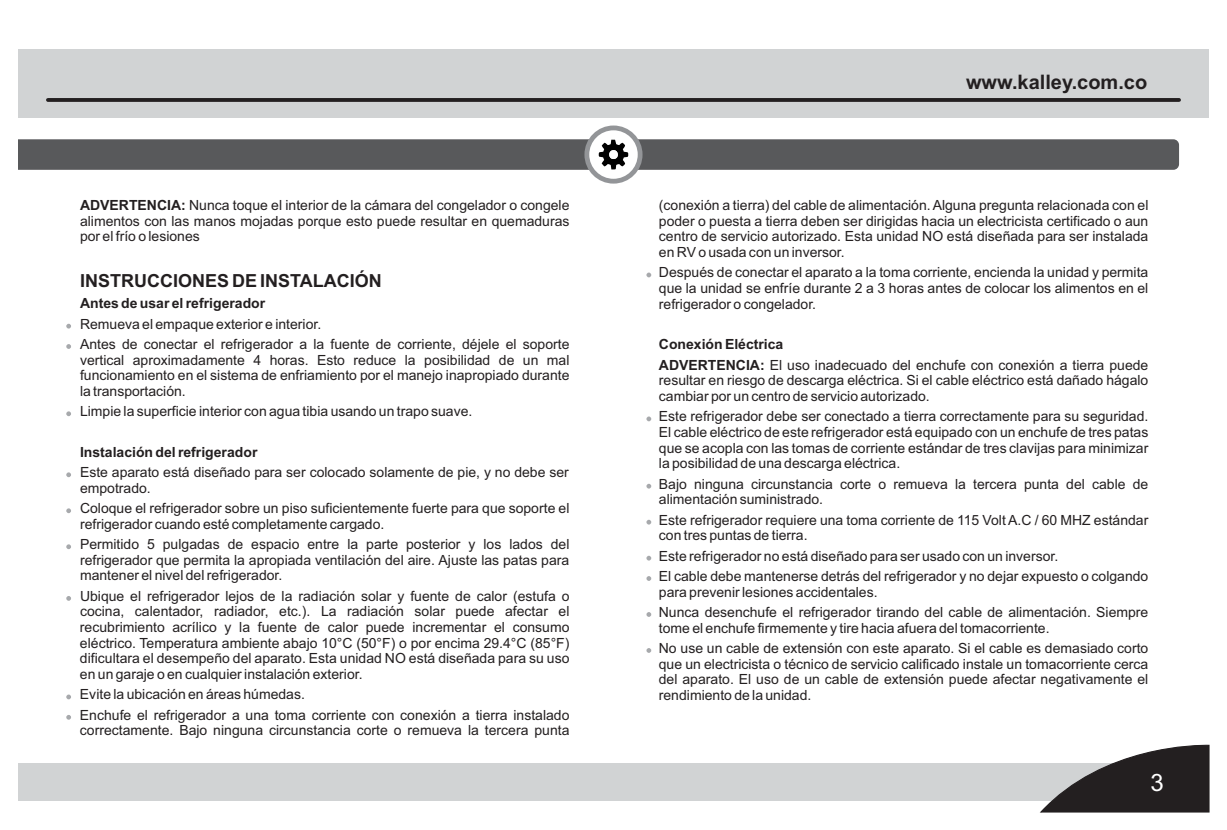
<style>
.page{position:relative;width:1227px;height:830px;background:#fff}
.page>*{position:absolute;margin:0;border:0;box-sizing:border-box;transform-origin:0 0}
.t1{font:24px "Arial";color:#fff}
.t2{font:700 20px "Arial";color:#231f20}
.t3{font:700 18px "Arial";color:#231f20}
.t4{font:14px/15.6px "Arial";color:#231f20}
.t5{font:700 14px "Arial";color:#231f20}
.s1{font-weight:700}
</style>
<div class="page">
<div style="left:18px;top:762px;width:1191px;height:38px;background:#d1d3d4"></div>
<svg style="left:1038px;top:744px;width:172px;height:69px"></svg>
<div style="left:18px;top:50px;width:1191px;height:68px;background:#d1d3d4"></div>
<svg style="left:48px;top:98px;width:1131px;height:4px;background:#292526"></svg>
<svg style="left:584px;top:125px;width:58px;height:59px"></svg>
<svg style="left:18px;top:139px;width:1161px;height:31px;background:#5e5f61"></svg>
<svg style="left:66px;top:324px;width:5px;height:4px"></svg>
<svg style="left:66px;top:344px;width:5px;height:5px"></svg>
<svg style="left:66px;top:411px;width:5px;height:5px"></svg>
<svg style="left:66px;top:472px;width:5px;height:5px"></svg>
<svg style="left:66px;top:508px;width:5px;height:5px"></svg>
<svg style="left:66px;top:544px;width:5px;height:5px"></svg>
<svg style="left:66px;top:596px;width:5px;height:5px"></svg>
<svg style="left:66px;top:694px;width:5px;height:5px"></svg>
<svg style="left:66px;top:715px;width:5px;height:4px"></svg>
<svg style="left:646px;top:272px;width:5px;height:5px"></svg>
<svg style="left:646px;top:416px;width:5px;height:5px"></svg>
<svg style="left:646px;top:484px;width:5px;height:4px"></svg>
<svg style="left:646px;top:520px;width:5px;height:4px"></svg>
<svg style="left:646px;top:556px;width:5px;height:4px"></svg>
<svg style="left:646px;top:576px;width:5px;height:5px"></svg>
<svg style="left:646px;top:612px;width:5px;height:5px"></svg>
<svg style="left:646px;top:648px;width:5px;height:5px"></svg>
<p class="t4" style="left:80px;top:199px;width:491px;text-align:justify"><span class="s1">ADVERTENCIA:</span> Nunca toque el interior de la cámara del congelador o congele alimentos con las manos mojadas porque esto puede resultar en quemaduras por el frío o lesiones</p>
<p class="t3" style="left:80px;top:274px;width:303px">INSTRUCCIONES DE INSTALACIÓN</p>
<p class="t5" style="left:80px;top:298px;width:187px">Antes de usar el refrigerador</p>
<p class="t4" style="left:80px;top:315px;width:491px;line-height:20.4px">Remueva el empaque exterior e interior.<br>Antes de conectar el refrigerador a la fuente de corriente, déjele el soporte</p>
<p class="t4" style="left:80px;top:353px;width:491px;text-align:justify">vertical aproximadamente 4 horas. Esto reduce la posibilidad de un mal funcionamiento en el sistema de enfriamiento por el manejo inapropiado durante la transportación.</p>
<p class="t4" style="left:80px;top:405px;width:394px">Limpie la superficie interior con agua tibia usando un trapo suave.</p>
<p class="t5" style="left:80px;top:446px;width:179px">Instalación del refrigerador</p>
<p class="t4" style="left:80px;top:466px;width:490px">Este aparato está diseñado para ser colocado solamente de pie, y no debe ser empotrado.</p>
<p class="t4" style="left:80px;top:502px;width:491px">Coloque el refrigerador sobre un piso suficientemente fuerte para que soporte el refrigerador cuando esté completamente cargado.</p>
<p class="t4" style="left:80px;top:538px;width:491px;text-align:justify">Permitido 5 pulgadas de espacio entre la parte posterior y los lados del refrigerador que permita la apropiada ventilación del aire. Ajuste las patas para mantener el nivel del refrigerador.</p>
<p class="t4" style="left:80px;top:589px;width:491px;text-align:justify">Ubique el refrigerador lejos de la radiación solar y fuente de calor (estufa o cocina, calentador, radiador, etc.). La radiación solar puede afectar el recubrimiento acrílico y la fuente de calor puede incrementar el consumo eléctrico. Temperatura ambiente abajo 10°C (50°F) o por encima 29.4°C (85°F) dificultara el desempeño del aparato. Esta unidad NO está diseñada para su uso en un garaje o en cualquier instalación exterior.</p>
<p class="t4" style="left:80px;top:685px;width:491px;line-height:20.4px">Evite la ubicación en áreas húmedas.<br>Enchufe el refrigerador a una toma corriente con conexión a tierra instalado</p>
<p class="t4" style="left:80px;top:724px;width:491px">correctamente. Bajo ninguna circunstancia corte o remueva la tercera punta</p>
<h2 class="t2" style="left:966px;top:75px;width:183px">www.kalley.com.co</h2>
<p class="t4" style="left:659px;top:199px;width:491px;text-align:justify">(conexión a tierra) del cable de alimentación. Alguna pregunta relacionada con el poder o puesta a tierra deben ser dirigidas hacia un electricista certificado o aun centro de servicio autorizado. Esta unidad NO está diseñada para ser instalada en RV o usada con un inversor.</p>
<p class="t4" style="left:659px;top:266px;width:491px;text-align:justify">Después de conectar el aparato a la toma corriente, encienda la unidad y permita que la unidad se enfríe durante 2 a 3 horas antes de colocar los alimentos en el refrigerador o congelador.</p>
<p class="t4" style="left:659px;top:335px;width:491px;line-height:20.4px"><span class="s1">Conexión Eléctrica<br>ADVERTENCIA:</span> El uso inadecuado del enchufe con conexión a tierra puede</p>
<p class="t4" style="left:659px;top:374px;width:491px">resultar en riesgo de descarga eléctrica. Si el cable eléctrico está dañado hágalo cambiar por un centro de servicio autorizado.</p>
<p class="t4" style="left:659px;top:410px;width:491px;text-align:justify">Este refrigerador debe ser conectado a tierra correctamente para su seguridad.<br>El cable eléctrico de este refrigerador está equipado con un enchufe de tres patas que se acopla con las tomas de corriente estándar de tres clavijas para minimizar la posibilidad de una descarga eléctrica.</p>
<p class="t4" style="left:659px;top:477px;width:491px">Bajo ninguna circunstancia corte o remueva la tercera punta del cable de alimentación suministrado.</p>
<p class="t4" style="left:659px;top:513px;width:491px">Este refrigerador requiere una toma corriente de 115 Volt A.C / 60 MHZ estándar con tres puntas de tierra.</p>
<p class="t4" style="left:659px;top:547px;width:491px;line-height:20.4px">Este refrigerador no está diseñado para ser usado con un inversor.<br>El cable debe mantenerse detrás del refrigerador y no dejar expuesto o colgando</p>
<p class="t4" style="left:659px;top:583px;width:491px;line-height:20.4px">para prevenir lesiones accidentales.<br>Nunca desenchufe el refrigerador tirando del cable de alimentación. Siempre</p>
<p class="t4" style="left:659px;top:618px;width:491px;line-height:20.4px">tome el enchufe firmemente y tire hacia afuera del tomacorriente.<br>No use un cable de extensión con este aparato. Si el cable es demasiado corto</p>
<p class="t4" style="left:659px;top:657px;width:491px;text-align:justify">que un electricista o técnico de servicio calificado instale un tomacorriente cerca del aparato. El uso de un cable de extensión puede afectar negativamente el rendimiento de la unidad.</p>
<h1 class="t1" style="left:1150px;top:773px;width:15px">3</h1>
</div>
